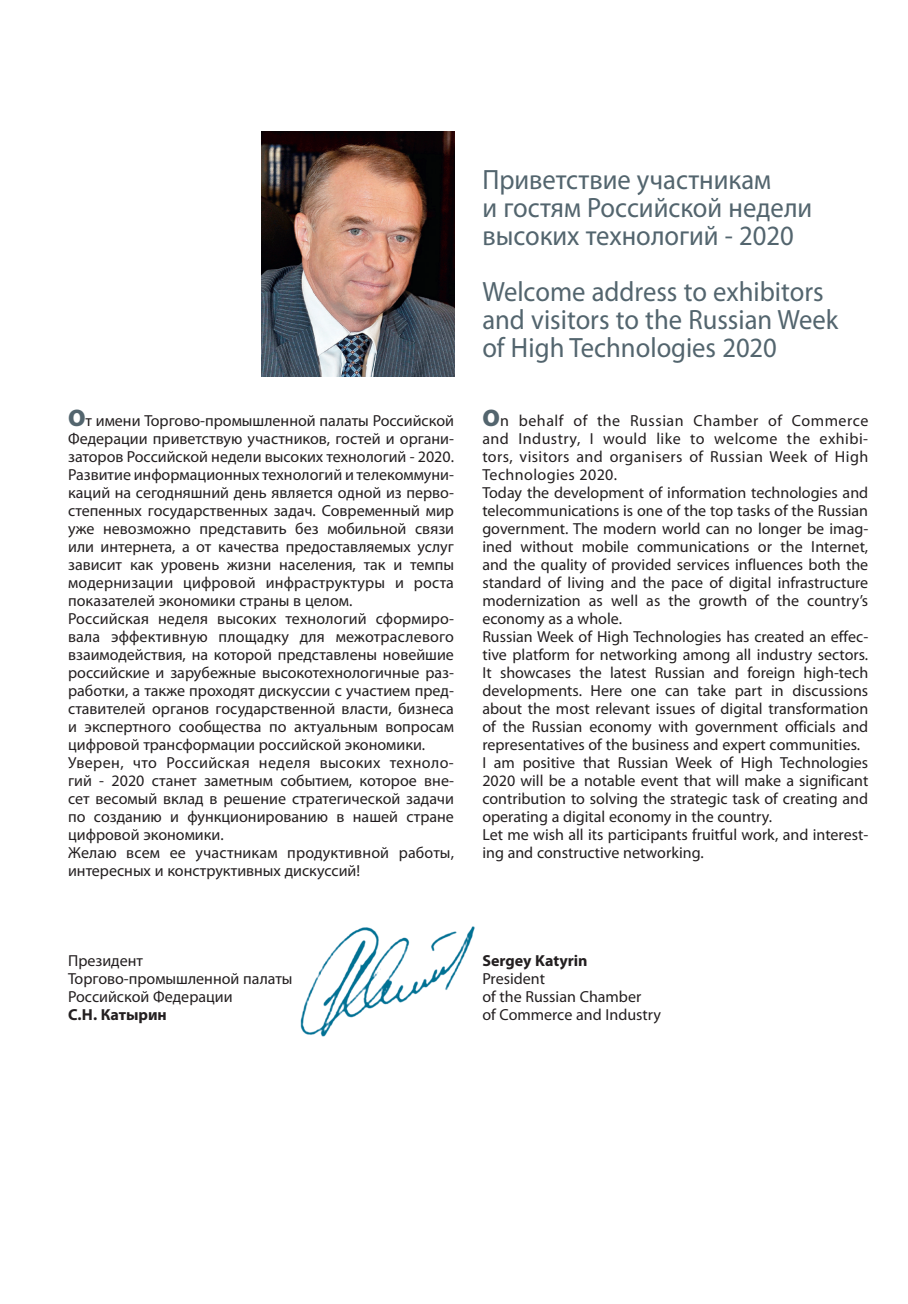
<style>
.page{position:relative;width:908px;height:1304px;background:#fff}
.page>*{position:absolute;margin:0;border:0;box-sizing:border-box;transform-origin:0 0}
.t1{font:28px/28px "Myriad Pro";color:#53656e;scale:.95 1}
.t2{font:16px/18px "Myriad Pro";color:#231f20}
.t3{font:700 16px "Myriad Pro";color:#231f20}
.s1{font-weight:900;font-size:24px;color:#53656e}
</style>
<div class="page">
<img style="left:300px;top:926px;width:175px;height:111px">
<img style="left:261px;top:132px;width:193px;height:244px">
<p class="t2" style="left:68px;top:411px;width:387px"><span class="s1">О</span>т имени Торгово-промышленной палаты Российской Федерации приветствую участников, гостей и органи&shy;заторов Российской недели высоких технологий - 2020.<br>Развитие информационных технологий и телекоммуни&shy;каций на сегодняшний день является одной из перво&shy;степенных государственных задач. Современный мир уже невозможно представить без мобильной связи или интернета, а от качества предоставляемых услуг зависит как уровень жизни населения, так и темпы модернизации цифровой инфраструктуры и роста показателей экономики страны в целом.<br>Российская неделя высоких технологий сформиро&shy;вала эффективную площадку для межотраслевого взаимодействия, на которой представлены новейшие российские и зарубежные высокотехнологичные раз&shy;работки, а также проходят дискуссии с участием пред&shy;ставителей органов государственной власти, бизнеса и экспертного сообщества по актуальным вопросам цифровой трансформации российской экономики.<br>Уверен, что Российская неделя высоких техноло&shy;гий - 2020 станет заметным событием, которое вне&shy;сет весомый вклад в решение стратегической задачи по созданию и функционированию в нашей стране цифровой экономики.<br>Желаю всем ее участникам продуктивной работы, интересных и конструктивных дискуссий!</p>
<h1 class="t1" style="left:482px;top:165px;width:348px">Приветствие участникам<br>и гостям Российской недели высоких технологий - 2020</h1>
<h1 class="t1" style="left:482px;top:277px;width:376px">Welcome address to exhibitors and visitors to the Russian Week of High Technologies 2020</h1>
<p class="t2" style="left:482px;top:411px;width:387px"><span class="s1">O</span>n behalf of the Russian Chamber of Commerce and Industry, I would like to welcome the exhibi&shy;tors, visitors and organisers of Russian Week of High Technologies 2020.<br>Today the development of information technologies and telecommunications is one of the top tasks of the Russian government. The modern world can no longer be imag&shy;ined without mobile communications or the Internet, and the quality of provided services influences both the standard of living and the pace of digital infrastructure modernization as well as the growth of the country’s economy as a whole.<br>Russian Week of High Technologies has created an effec&shy;tive platform for networking among all industry sectors.<br>It showcases the latest Russian and foreign high-tech developments. Here one can take part in discussions about the most relevant issues of digital transformation of the Russian economy with government officials and representatives of the business and expert communities.<br>I am positive that Russian Week of High Technologies 2020 will be a notable event that will make a significant contribution to solving the strategic task of creating and operating a digital economy in the country.<br>Let me wish all its participants fruitful work, and interest&shy;ing and constructive networking.</p>
<p class="t2" style="left:68px;top:951px;width:226px">Президент<br>Торгово-промышленной палаты<br>Российской Федерации</p>
<p class="t3" style="left:68px;top:1004px;width:100px">С.Н. Катырин</p>
<p class="t3" style="left:482px;top:950px;width:107px">Sergey Katyrin</p>
<p class="t2" style="left:482px;top:969px;width:180px">President<br>of the Russian Chamber<br>of Commerce and Industry</p>
</div>
